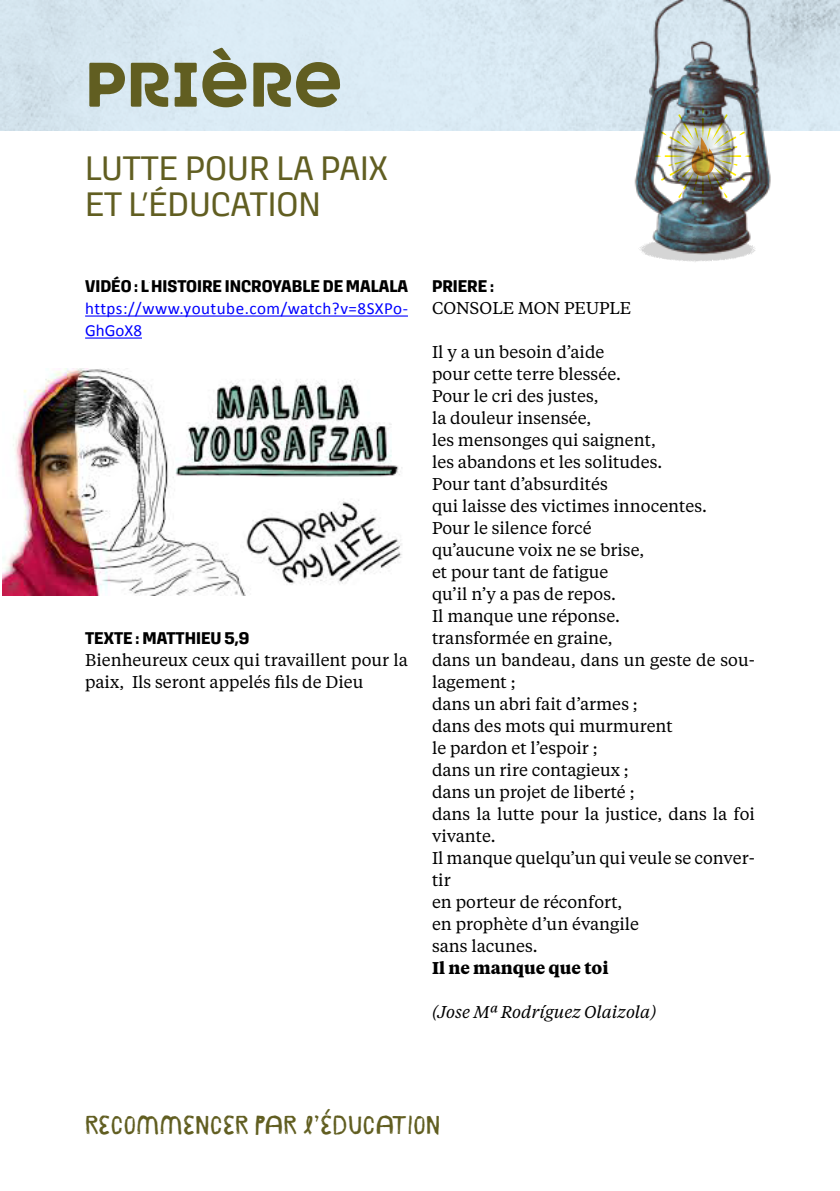
<style>
.page{position:relative;width:840px;height:1191px;background:#fff}
.page>*{position:absolute;margin:0;border:0;box-sizing:border-box;transform-origin:0 0}
.t1{font:800 60px "Heavitas Neue";color:#615e21}
.t2{font:34px/36px "Kawak";color:#615e21}
.t3{font:26px "Janmeid";color:#615e21}
.t4{font:17px/22px "Tiempos Text";color:#000}
.t5{font:700 17px "Kawak";color:#000}
.t6{font:17px/22px "Calibri";letter-spacing:.025em;color:#00f}
.t7{font:italic 17px "Tiempos Text";color:#000}
.t8{font:700 17px "Tiempos Text";color:#000}
</style>
<div class="page">
<div style="left:0;top:0;width:839px;height:130px;background:#d9e9f3"></div>
<hr style="left:85px;top:315px;width:323px;height:1px;background:#00f">
<hr style="left:85px;top:337px;width:57px;height:1px;background:#00f">
<img style="left:609px;top:0;width:188px;height:224px">
<img style="left:639px;top:224px;width:117px;height:38px">
<img style="left:654px;top:108px;width:96px;height:96px">
<img style="left:2px;top:368px;width:400px;height:227px">
<h1 class="t1" style="left:85px;top:47px;width:259px">PRIÈRE</h1>
<h2 class="t2" style="left:85px;top:151px;width:304px">LUTTE POUR LA PAIX<br>ET L’ÉDUCATION</h2>
<p class="t5" style="left:85px;top:276px;width:324px">VIDÉO : L’HISTOIRE INCROYABLE DE MALALA</p>
<p class="t6" style="left:85px;top:297px;width:324px">https://www.youtube.com/watch?v=8SXPo-<br>GhGoX8</p>
<p class="t5" style="left:85px;top:628px;width:166px">TEXTE : MATTHIEU 5,9</p>
<p class="t4" style="left:85px;top:648px;width:324px">Bienheureux ceux qui travaillent pour la paix, Ils seront appelés fils de Dieu</p>
<p class="t5" style="left:432px;top:276px;width:63px">PRIERE :</p>
<p class="t4" style="left:432px;top:296px;width:201px">CONSOLE MON PEUPLE</p>
<p class="t4" style="left:432px;top:340px;width:324px">Il y a un besoin d’aide<br>pour cette terre blessée.<br>Pour le cri des justes,<br>la douleur insensée,<br>les mensonges qui saignent,<br>les abandons et les solitudes.<br>Pour tant d’absurdités<br>qui laisse des victimes innocentes.<br>Pour le silence forcé<br>qu’aucune voix ne se brise,<br>et pour tant de fatigue<br>qu’il n’y a pas de repos.<br>Il manque une réponse.<br>transformée en graine,<br>dans un bandeau, dans un geste de sou&shy;lagement ;<br>dans un abri fait d’armes ;<br>dans des mots qui murmurent<br>le pardon et l’espoir ;<br>dans un rire contagieux ;<br>dans un projet de liberté ;<br>dans la lutte pour la justice, dans la foi vivante.<br>Il manque quelqu’un qui veule se conver&shy;tir<br>en porteur de réconfort,<br>en prophète d’un évangile<br>sans lacunes.</p>
<p class="t8" style="left:432px;top:956px;width:178px">Il ne manque que toi</p>
<p class="t7" style="left:432px;top:1000px;width:225px">(Jose Mª Rodríguez Olaizola)</p>
<h3 class="t3" style="left:85px;top:1108px;width:357px">RECOMMENCER PAR L’ÉDUCATION</h3>
</div>
